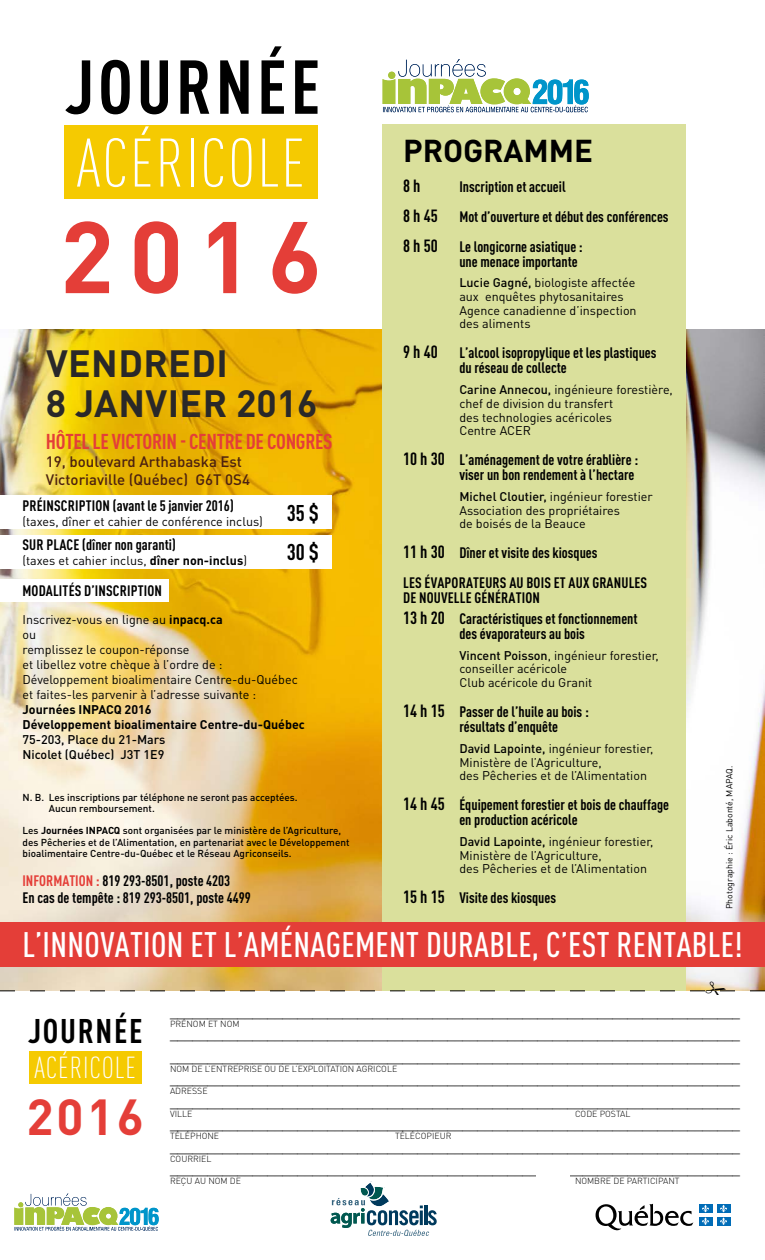
<style>
.page{position:relative;width:765px;height:1260px;background:#fff}
.page>*{position:absolute;margin:0;border:0;box-sizing:border-box;transform-origin:0 0}
.t1{font:700 100px "DINOT";color:#e43e38}
.t2{font:700 condensed 75px "DINOT";color:#000}
.t3{font:300 condensed 67.5px "DINOT";letter-spacing:.03em;color:#fff}
.t4{font:700 50px "DINOT";color:#e43e38}
.t5{font:700 37.5px/40px "DINOT";letter-spacing:.01em;color:#292829}
.t6{font:500 condensed 35px "DINOT";letter-spacing:.01em;color:#fff}
.t7{font:700 condensed 33.75px "DINOT";color:#000}
.t8{font:700 31.25px "DINOT";color:#000}
.t9{font:300 condensed 30px "DINOT";letter-spacing:.03em;color:#fff}
.t10{font:700 condensed 22.5px "DINOT";color:#000}
.t11{font:700 condensed 21.25px "DINOT";letter-spacing:-.015em;color:#e43e38}
.t12{font:700 condensed 17.5px "DINOT";color:#000}
.t13{font:700 condensed 15px/15px "DINOT";color:#000}
.t14{font:15px/22.5px "Times New Roman";color:#000}
.t15{font:500 15px/18px "DINOT";color:#4c2110}
.t16{font:700 condensed 15px "DINOT";color:#e43e38}
.t17{font:12.5px/13.8px "DINOT";color:#000}
.t18{font:700 12.5px/15px "DINOT";color:#000}
.t19{font:500 12.5px/15px "DINOT";color:#000}
.t20{font:500 10px/11.2px "DINOT";color:#000}
.t21{font:300 8.75px "DINOT";color:#000}
.t22{font:8.75px "DINOT";color:#000}
.s1{font-size:15px}
.s2{font-size:17.5px}
.s3{font-weight:500}
.s4{font-weight:700}
.s5{color:#e43e38}
</style>
<div class="page">
<img style="left:1px;top:330px;width:763px;height:652px">
<div style="left:382px;top:124px;width:304px;height:867px;background:#dae09c"></div>
<div style="left:0;top:496px;width:332px;height:33px;background:#fff"></div>
<div style="left:0;top:535px;width:332px;height:34px;background:#fff"></div>
<div style="left:0;top:579px;width:169px;height:23px;background:#fff"></div>
<div style="left:0;top:922px;width:765px;height:45px;background:#e43e38"></div>
<div style="left:64px;top:126px;width:253px;height:73px;background:#f5ca01"></div>
<svg style="left:596px;top:1204px;width:97px;height:26px"></svg>
<div style="left:699px;top:1204px;width:13px;height:9px;background:#006cb7"></div>
<div style="left:717px;top:1204px;width:14px;height:9px;background:#006cb7"></div>
<div style="left:699px;top:1217px;width:13px;height:8px;background:#006cb7"></div>
<svg style="left:702px;top:1205px;width:7px;height:20px"></svg>
<div style="left:717px;top:1217px;width:14px;height:8px;background:#006cb7"></div>
<svg style="left:720px;top:1205px;width:7px;height:20px"></svg>
<div style="left:29px;top:1051px;width:113px;height:32px;background:#f5ca01"></div>
<img style="left:14px;top:1204px;width:142px;height:27px">
<img style="left:64px;top:1207px;width:95px;height:18px">
<img style="left:14px;top:1202px;width:9px;height:23px">
<img style="left:25px;top:1207px;width:20px;height:18px">
<img style="left:47px;top:1207px;width:17px;height:18px">
<img style="left:25px;top:1193px;width:62px;height:13px">
<img style="left:21px;top:1226px;width:137px;height:5px">
<img style="left:382px;top:71px;width:205px;height:42px">
<img style="left:533px;top:79px;width:56px;height:26px">
<img style="left:383px;top:72px;width:12px;height:32px">
<img style="left:398px;top:79px;width:29px;height:25px">
<img style="left:429px;top:79px;width:20px;height:25px">
<img style="left:449px;top:79px;width:31px;height:25px">
<img style="left:480px;top:78px;width:51px;height:26px">
<img style="left:398px;top:59px;width:88px;height:18px">
<img style="left:393px;top:105px;width:195px;height:7px">
<svg style="left:330px;top:1181px;width:107px;height:55px"></svg>
<svg style="left:0;top:982px;width:765px;height:10px"></svg>
<h2 class="t2" style="left:65px;top:42px;width:71px">JOURNÉE</h2>
<h3 class="t3" style="left:77px;top:124px;width:230px">ACÉRICOLE</h3>
<h3 class="t8" style="left:403px;top:129px;width:187px">PROGRAMME</h3>
<h3 class="t12" style="left:403px;top:175px;width:40px">8 h <span class="s1">I</span></h3>
<p class="t13" style="left:403px;top:171px;width:267px;line-height:30px;text-indent:60px">nscription et accueil<br><span class="s2">8 h 45</span> Mot d’ouverture et début des conférences<br><span class="s2">8 h 50</span> Le longicorne asiatique :</p>
<p class="t13" style="left:459px;top:254px;width:120px">une menace importante</p>
<p class="t17" style="left:459px;top:275px;width:179px"><span class="s3">Lucie Gagné,</span> biologiste affectée aux enquêtes phytosanitaires<br>Agence canadienne d’inspection des aliments</p>
<p class="t13" style="left:459px;top:345px;width:199px;text-indent:-56px"><span class="s2">9 h 40</span> L’alcool isopropylique et les plastiques du réseau de collecte</p>
<p class="t17" style="left:459px;top:382px;width:215px"><span class="s3">Carine Annecou,</span> ingénieure forestière, chef de division du transfert<br>des technologies acéricoles<br>Centre ACER</p>
<p class="t13" style="left:403px;top:452px;width:237px;text-align:right"><span class="s2">10 h 30</span> L’aménagement de votre érablière : viser un bon rendement à l’hectare</p>
<p class="t17" style="left:459px;top:489px;width:195px"><span class="s3">Michel Cloutier,</span> ingénieur forestier<br>Association des propriétaires<br>de boisés de la Beauce</p>
<p class="t13" style="left:403px;top:538px;width:246px;line-height:30px"><span class="s2">11 h 30</span> Dîner et visite des kiosques<br>Les évaporateurs au bois et aux granules</p>
<p class="t13" style="left:403px;top:588px;width:236px;line-height:20.6px">de nouvelle génération<br><span class="s2">13 h 20</span> Caractéristiques et fonctionnement</p>
<p class="t13" style="left:459px;top:626px;width:127px">des évaporateurs au bois</p>
<p class="t17" style="left:459px;top:648px;width:201px"><span class="s3">Vincent Poisson</span>, ingénieur forestier, conseiller acéricole<br>Club acéricole du Granit</p>
<p class="t13" style="left:459px;top:704px;width:131px;text-indent:-56px"><span class="s2">14 h 15</span> Passer de l’huile au bois : résultats d’enquête</p>
<p class="t17" style="left:459px;top:741px;width:196px"><span class="s3">David Lapointe,</span> ingénieur forestier,<br>Ministère de l’Agriculture,<br>des Pêcheries et de l’Alimentation</p>
<p class="t13" style="left:459px;top:797px;width:211px;text-indent:-56px"><span class="s2">14 h 45</span> Équipement forestier et bois de chauffage en production acéricole</p>
<p class="t17" style="left:459px;top:834px;width:196px"><span class="s3">David Lapointe,</span> ingénieur forestier,<br>Ministère de l’Agriculture,<br>des Pêcheries et de l’Alimentation</p>
<p class="t13" style="left:403px;top:890px;width:155px"><span class="s2">15 h 15</span> Visite des kiosques</p>
<h1 class="t1" style="left:60px;top:189px;width:264px">2016</h1>
<h3 class="t5" style="left:46px;top:342px;width:273px">Vendredi<br>8 janvier 2016</h3>
<h3 class="t11" style="left:46px;top:428px;width:288px">Hôtel Le Victorin - centre de congrès</h3>
<p class="t15" style="left:46px;top:451px;width:206px">19, boulevard Arthabaska Est<br>Victoriaville (Québec) G6T 0S4</p>
<p class="t13" style="left:0;top:498px;width:235px">Préinscription (avant le 5 janvier 2016)</p>
<p class="t17" style="left:22px;top:514px;width:298px">(taxes, dîner et cahier de conférence inclus) <sup>35</sup> <sup>$</sup></p>
<p class="t13" style="left:0;top:537px;width:177px">Sur place (dîner non garanti)</p>
<p class="t17" style="left:22px;top:553px;width:226px">(taxes et cahier inclus, <span class="s4">dîner non-inclus</span>)</p>
<p class="t13" style="left:22px;top:583px;width:17px">MODALITÉ</p>
<p class="t13" style="left:75px;top:583px;width:28px">s D’INSCRIPTION</p>
<p class="t17" style="left:22px;top:612px;width:277px;line-height:15px">Inscrivez-vous en ligne au <span class="s4">inpacq.ca<br></span>ou<br>remplissez le coupon-réponse<br>et libellez votre chèque à l’ordre de :<br>Développement bioalimentaire Centre-du-Québec et faites-les parvenir à l’adresse suivante :</p>
<p class="t18" style="left:22px;top:702px;width:284px">Journées IN PACQ 2016<br>Développement bioalimentaire Centre-du-Québec</p>
<p class="t19" style="left:23px;top:732px;width:145px">75-203, Place du 21-Mars<br>Nicolet (Québec) J3T 1E9</p>
<p class="t20" style="left:49px;top:791px;width:250px;text-indent:-26px">N. B. Les inscriptions par téléphone ne seront pas acceptées.<br>Aucun remboursement.</p>
<p class="t20" style="left:22px;top:825px;width:329px">Les <span class="s4">Journées IN PACQ</span> sont organisées par le ministère de l’Agriculture, des Pêcheries et de l’Alimentation, en partenariat avec le Développement bioalimentaire Centre-du-Québec et le Réseau Agriconseils.</p>
<p class="t16" style="left:22px;top:871px;width:47px">IN FORMATION</p>
<h3 class="t10" style="left:287px;top:539px;width:34px">30 $</h3>
<p class="t22" style="left:723px;top:909px;width:145px;rotate:-90deg">Photographie : Éric Labonté, MAPAQ.</p>
<p class="t13" style="left:22px;top:871px;width:230px;line-height:17.5px;text-indent:73px"><span class="s5">:</span> 819 293-8501, poste 4203<br>En cas de tempête : 819 293-8501, poste 4499</p>
<h3 class="t6" style="left:22px;top:924px;width:722px">L’INNOVATION ET L’AMÉNAGEMENT DURABLE, C’EST RENTABLE!</h3>
<h3 class="t7" style="left:28px;top:1010px;width:32px">JOURNÉE</h3>
<h3 class="t9" style="left:35px;top:1050px;width:103px">ACÉRICOLE</h3>
<h3 class="t4" style="left:26px;top:1083px;width:119px">2016</h3>
<p class="t14" style="left:170px;top:999px;width:571px">____________________________________________________________________________</p>
<p class="t21" style="left:170px;top:1018px;width:71px">PRÉNOM ET NOM</p>
<p class="t14" style="left:170px;top:1021px;width:571px">____________________________________________________________________________ ____________________________________________________________________________</p>
<p class="t21" style="left:170px;top:1063px;width:229px">NOM DE L’ENTREPRISE OU DE L’EXPLOITATION AGRICOLE</p>
<p class="t14" style="left:170px;top:1066px;width:571px">____________________________________________________________________________</p>
<p class="t21" style="left:170px;top:1085px;width:39px">ADRESSE</p>
<p class="t14" style="left:170px;top:1089px;width:571px">____________________________________________________________________________</p>
<p class="t21" style="left:170px;top:1108px;width:24px">VILLE</p>
<p class="t21" style="left:575px;top:1108px;width:57px">CODE POSTAL</p>
<p class="t14" style="left:170px;top:1111px;width:571px">____________________________________________________________________________</p>
<p class="t21" style="left:170px;top:1130px;width:51px">TÉLÉPHONE</p>
<p class="t21" style="left:395px;top:1130px;width:58px">TÉLÉCOPIEUR</p>
<p class="t14" style="left:170px;top:1134px;width:571px">____________________________________________________________________________</p>
<p class="t21" style="left:170px;top:1153px;width:43px">COURRIEL</p>
<p class="t14" style="left:170px;top:1156px;width:571px">____________________________________________________________________________</p>
<p class="t21" style="left:170px;top:1175px;width:73px">REÇU AU NOM DE</p>
<p class="t21" style="left:575px;top:1175px;width:106px">NOMBRE DE PARTICIPANT</p>
</div>
